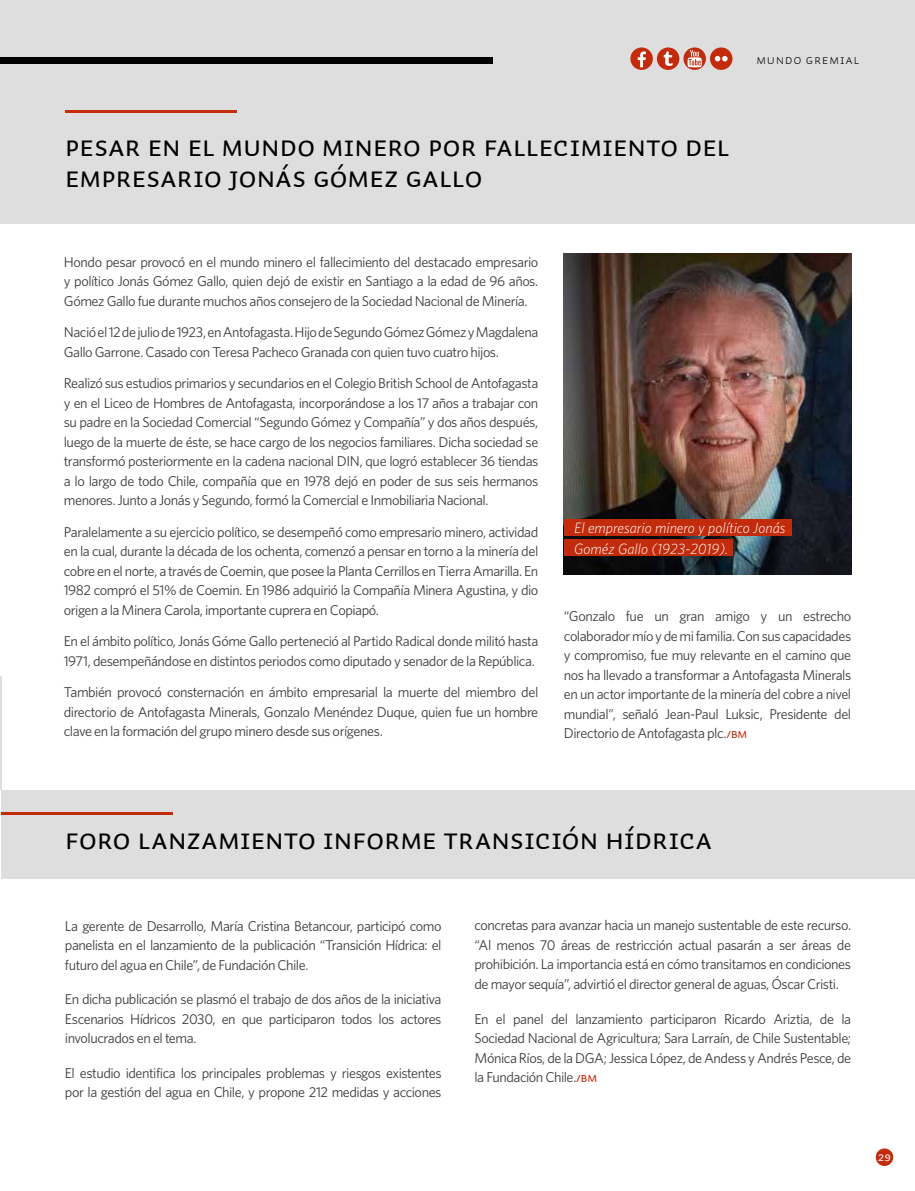
<style>
.page{position:relative;width:915px;height:1191px;background:#fff}
.page>*{position:absolute;margin:0;border:0;box-sizing:border-box;transform-origin:0 0}
.t1{font:30px/31.5px "Auto 2 Regular Sm Cp";letter-spacing:-.01em;color:#000}
.t2{font:italic 300 15px/21px "Whitney";color:#fff}
.t3{font:14.25px/19.5px "Whitney";letter-spacing:-.035em;color:#3c3c3b;text-align:justify}
.t4{font:13.5px "Auto 2 Light Sm Cp";letter-spacing:.05em;color:#000}
.t5{font:12.75px "Auto 2 Regular Sm Cp";color:#fff}
.s1{font-family:"Auto 2 Regular Sm Cp";font-size:13.5px;color:#c22c0c}
</style>
<div class="page">
<hr style="left:0;top:0;width:1px;height:223px;background:#dedede">
<div style="left:875px;top:1148px;width:17px;height:18px;background:#c22c0c;border-radius:50%"></div>
<hr style="left:0;top:677px;width:1px;height:113px;background:#dedede">
<div style="left:1px;top:0;width:913px;height:223px;background:#dedede"></div>
<hr style="left:65px;top:110px;width:171px;height:3px;background:#c22c0c">
<div style="left:0;top:57px;width:492px;height:7px;background:#000"></div>
<div style="left:709px;top:47px;width:23px;height:23px;background:#c22c0c;border-radius:50%"></div>
<svg style="left:683px;top:47px;width:22px;height:23px"></svg>
<svg style="left:656px;top:47px;width:23px;height:23px"></svg>
<div style="left:630px;top:47px;width:22px;height:23px;background:#c22c0c;border-radius:50%"></div>
<svg style="left:663px;top:51px;width:9px;height:15px"></svg>
<svg style="left:714px;top:56px;width:13px;height:5px"></svg>
<svg style="left:637px;top:51px;width:8px;height:16px"></svg>
<svg style="left:687px;top:50px;width:14px;height:17px"></svg>
<div style="left:1px;top:790px;width:913px;height:88px;background:#dedede"></div>
<hr style="left:1px;top:812px;width:171px;height:3px;background:#c22c0c">
<img style="left:563px;top:253px;width:287px;height:321px">
<div style="left:563px;top:519px;width:227px;height:17px;background:#c22c0c"></div>
<div style="left:563px;top:539px;width:169px;height:17px;background:#c22c0c"></div>
<p class="t4" style="left:756px;top:51px;width:105px">MUNDO GREMIAL</p>
<h1 class="t1" style="left:65px;top:131px;width:666px">PESAR EN EL MUNDO MINERO POR FALLECIMIENTO DEL<br>EMPRESARIO JONÁS GÓMEZ GALLO</h1>
<p class="t3" style="left:64px;top:251px;width:476px">Hondo pesar provocó en el mundo minero el fallecimiento del destacado empresario y político Jonás Gómez Gallo, quien dejó de existir en Santiago a la edad de 96 años.<br>Gómez Gallo fue durante muchos años consejero de la Sociedad Nacional de Minería.</p>
<p class="t3" style="left:64px;top:322px;width:476px">Nació el 12 de julio de 1923, en Antofagasta. Hijo de Segundo Gómez Gómez y Magdalena<br>Gallo Garrone. Casado con Teresa Pacheco Granada con quien tuvo cuatro hijos.</p>
<p class="t3" style="left:64px;top:373px;width:476px">Realizó sus estudios primarios y secundarios en el Colegio British School de Antofagasta y en el Liceo de Hombres de Antofagasta, incorporándose a los 17 años a trabajar con su padre en la Sociedad Comercial “Segundo Gómez y Compañía” y dos años después, luego de la muerte de éste, se hace cargo de los negocios familiares. Dicha sociedad se transformó posteriormente en la cadena nacional DIN, que logró establecer 36 tiendas a lo largo de todo Chile, compañía que en 1978 dejó en poder de sus seis hermanos menores. Junto a Jonás y Segundo, formó la Comercial e Inmobiliaria Nacional.</p>
<p class="t3" style="left:64px;top:521px;width:476px">Paralelamente a su ejercicio político, se desempeñó como empresario minero, actividad en la cual, durante la década de los ochenta, comenzó a pensar en torno a la minería del cobre en el norte, a través de Coemin, que posee la Planta Cerrillos en Tierra Amarilla. En 1982 compró el 51% de Coemin. En 1986 adquirió la Compañía Minera Agustina, y dio origen a la Minera Carola, importante cuprera en Copiapó.</p>
<p class="t3" style="left:64px;top:631px;width:476px">En el ámbito político, Jonás Góme Gallo perteneció al Partido Radical donde militó hasta<br>1971, desempeñándose en distintos periodos como diputado y senador de la República.</p>
<p class="t3" style="left:64px;top:682px;width:476px">También provocó consternación en ámbito empresarial la muerte del miembro del directorio de Antofagasta Minerals, Gonzalo Menéndez Duque, quien fue un hombre clave en la formación del grupo minero desde sus orígenes.</p>
<p class="t2" style="left:574px;top:517px;width:213px">El empresario minero y político Jonás<br>Goméz Gallo (1923-2019).</p>
<p class="t3" style="left:563px;top:606px;width:289px">“Gonzalo fue un gran amigo y un estrecho colaborador mío y de mi familia. Con sus capacidades y compromiso, fue muy relevante en el camino que nos ha llevado a transformar a Antofagasta Minerals en un actor importante de la minería del cobre a nivel mundial”, señaló Jean-Paul Luksic, Presidente del Directorio de Antofagasta plc.<span class="s1">/BM</span></p>
<h1 class="t1" style="left:65px;top:824px;width:648px">FORO LANZAMIENTO INFORME TRANSICIÓN HÍDRICA</h1>
<p class="t3" style="left:65px;top:915px;width:378px">La gerente de Desarrollo, María Cristina Betancour, participó como panelista en el lanzamiento de la publicación “Transición Hídrica: el futuro del agua en Chile”, de Fundación Chile.</p>
<p class="t3" style="left:65px;top:989px;width:378px">En dicha publicación se plasmó el trabajo de dos años de la iniciativa Escenarios Hídricos 2030, en que participaron todos los actores involucrados en el tema.</p>
<p class="t3" style="left:65px;top:1062px;width:378px">El estudio identifica los principales problemas y riesgos existentes por la gestión del agua en Chile, y propone 212 medidas y acciones</p>
<p class="t3" style="left:474px;top:915px;width:378px">concretas para avanzar hacia un manejo sustentable de este recurso. “Al menos 70 áreas de restricción actual pasarán a ser áreas de prohibición. La importancia está en cómo transitamos en condiciones de mayor sequía”, advirtió el director general de aguas, Óscar Cristi.</p>
<p class="t3" style="left:474px;top:1008px;width:378px">En el panel del lanzamiento participaron Ricardo Ariztia, de la Sociedad Nacional de Agricultura; Sara Larraín, de Chile Sustentable; Mónica Ríos, de la DGA; Jessica López, de Andess y Andrés Pesce, de la Fundación Chile.<span class="s1">/BM</span></p>
<p class="t5" style="left:877px;top:1149px;width:15px">29</p>
</div>
